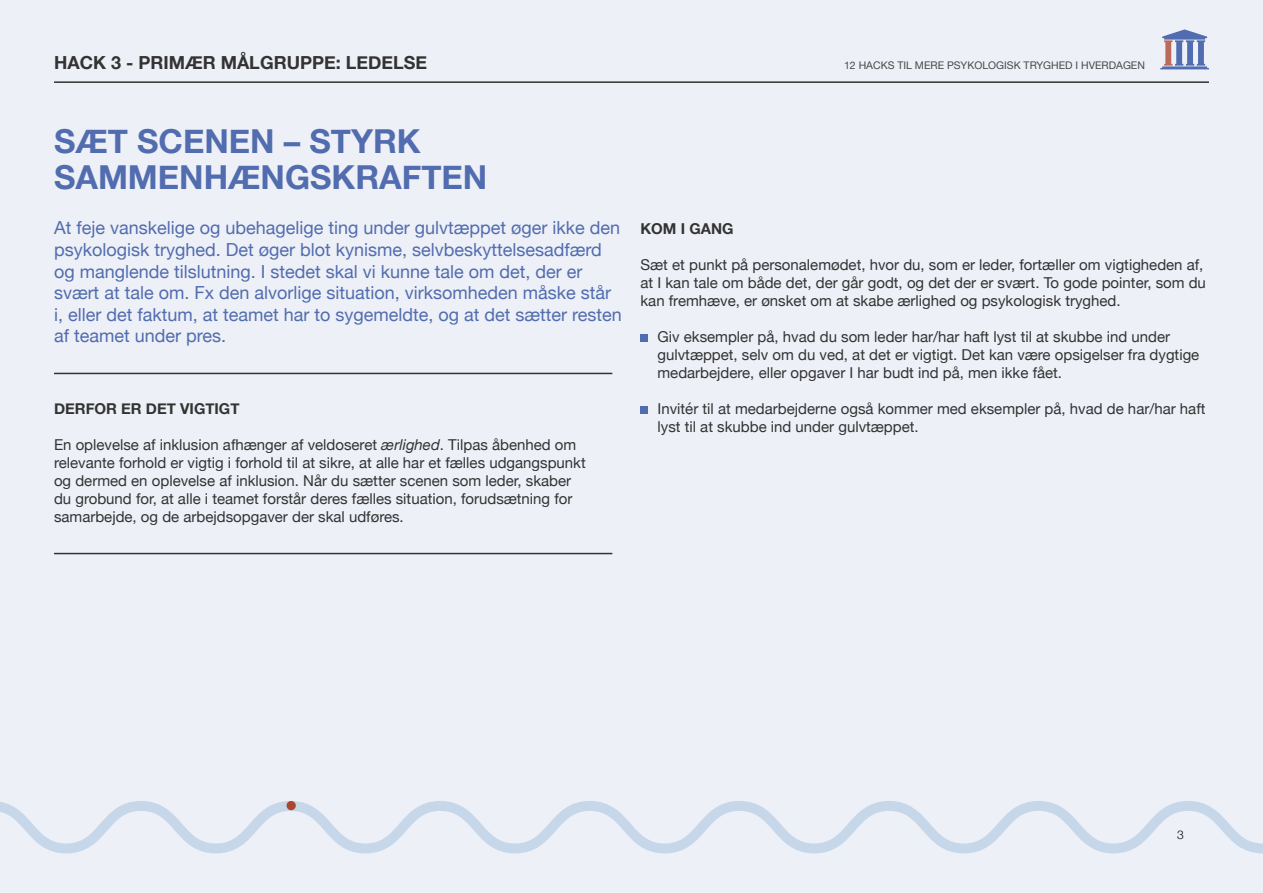
<style>
.page{position:relative;width:1263px;height:893px;background:#eef0f7}
.page>*{position:absolute;margin:0;border:0;box-sizing:border-box;transform-origin:0 0}
.t1{font:700 33px/36px "Helvetica Neue";color:#516caf}
.t2{font:18px/21.6px "Helvetica Neue";color:#516caf}
.t3{font:700 18px "Helvetica Neue";color:#333}
.t4{font:15px/18px "Helvetica Neue";color:#333}
.t5{font:700 15px "Helvetica Neue";color:#333}
.t6{font:300 12px "Helvetica Neue";color:#000}
.t7{font:10.5px "Helvetica Neue";color:#474747}
.s1{font-style:italic}
</style>
<div class="page">
<svg style="left:0;top:801px;width:1263px;height:53px"></svg>
<div style="left:640px;top:335px;width:8px;height:7px;background:#516caf"></div>
<div style="left:640px;top:407px;width:8px;height:7px;background:#516caf"></div>
<svg style="left:1160px;top:29px;width:49px;height:40px"></svg>
<hr style="left:54px;top:81px;width:1155px;height:2px;background:#333">
<hr style="left:54px;top:373px;width:558px;height:1px;background:#333">
<hr style="left:54px;top:553px;width:558px;height:1px;background:#333">
<div style="left:286px;top:801px;width:10px;height:9px;background:#ab4630;border-radius:50%"></div>
<p class="t3" style="left:54px;top:49px;width:375px">HACK 3 - PRIMÆR MÅLGRUPPE: LEDELSE</p>
<p class="t7" style="left:844px;top:57px;width:302px">12 HACKS TIL MERE PSYKOLOGISK TRYGHED I HVERDAGEN</p>
<h1 class="t1" style="left:54px;top:124px;width:435px">SÆT SCENEN – STYRK<br>SAMMENHÆNGSKRAFTEN</h1>
<p class="t2" style="left:54px;top:218px;width:569px">At feje vanskelige og ubehagelige ting under gulvtæppet øger ikke den psykologisk tryghed. Det øger blot kynisme, selvbeskyttelsesadfærd og manglende tilslutning. I stedet skal vi kunne tale om det, der er svært at tale om. Fx den alvorlige situation, virksomheden måske står i, eller det faktum, at teamet har to sygemeldte, og at det sætter resten af teamet under pres.</p>
<p class="t5" style="left:54px;top:397px;width:187px">DERFOR ER DET VIGTIGT</p>
<p class="t4" style="left:54px;top:437px;width:533px">En oplevelse af inklusion afhænger af veldoseret <span class="s1">ærlighed</span>. Tilpas åbenhed om relevante forhold er vigtig i forhold til at sikre, at alle har et fælles udgangspunkt og dermed en oplevelse af inklusion. Når du sætter scenen som leder, skaber du grobund for, at alle i teamet forstår deres fælles situation, forudsætning for samarbejde, og de arbejdsopgaver der skal udføres.</p>
<p class="t5" style="left:640px;top:217px;width:95px">KOM I GANG</p>
<p class="t4" style="left:640px;top:257px;width:567px">Sæt et punkt på personalemødet, hvor du, som er leder, fortæller om vigtigheden af, at I kan tale om både det, der går godt, og det der er svært. To gode pointer, som du kan fremhæve, er ønsket om at skabe ærlighed og psykologisk tryghed.</p>
<p class="t4" style="left:657px;top:329px;width:543px">Giv eksempler på, hvad du som leder har/har haft lyst til at skubbe ind under gulvtæppet, selv om du ved, at det er vigtigt. Det kan være opsigelser fra dygtige medarbejdere, eller opgaver I har budt ind på, men ikke fået.</p>
<p class="t4" style="left:657px;top:401px;width:549px">Invitér til at medarbejderne også kommer med eksempler på, hvad de har/har haft lyst til at skubbe ind under gulvtæppet.</p>
<p class="t6" style="left:1177px;top:825px;width:8px">3</p>
</div>
